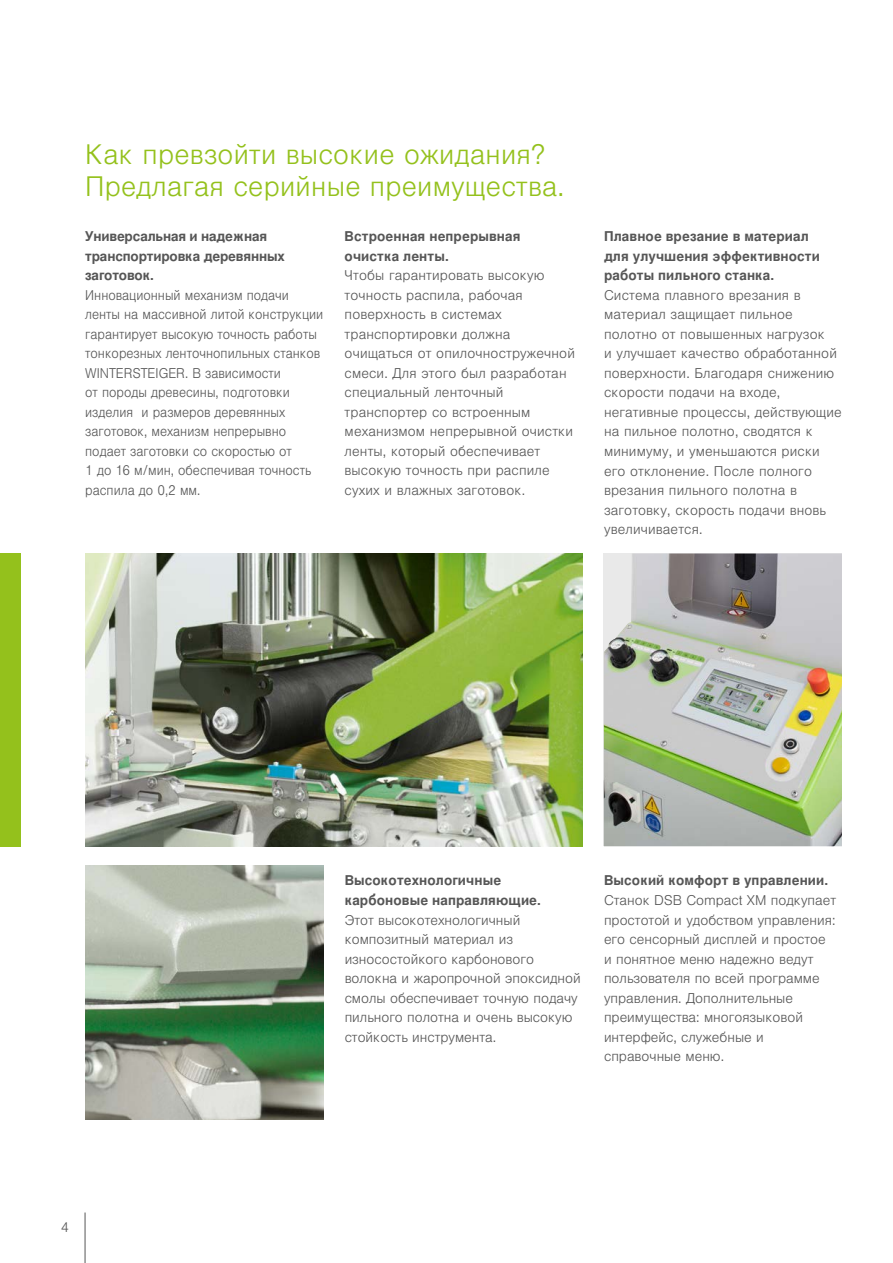
<style>
.page{position:relative;width:893px;height:1263px;background:#fff}
.page>*{position:absolute;margin:0;border:0;box-sizing:border-box;transform-origin:0 0}
.t1{font:300 27px/31.5px "Nimbus San LOT";letter-spacing:.01em;color:#94c11c}
.t2{font:300 13.5px/19.5px "Nimbus San LOT";color:#565656}
.t3{font:300 13.5px/19.5px "Nimbus San LOT";color:#565656;scale:.93 1}
.t4{font:700 13.5px/19.5px "Nimbus San LOT";letter-spacing:.01em;color:#565656}
.t5{font:700 13.5px/19.5px "Nimbus San LOT";letter-spacing:-.01em;color:#565656}
</style>
<div class="page">
<hr style="left:85px;top:1212px;width:1px;height:51px;background:#565656">
<img style="left:85px;top:553px;width:498px;height:293px">
<img style="left:85px;top:866px;width:238px;height:253px">
<img style="left:604px;top:553px;width:238px;height:293px">
<div style="left:0;top:553px;width:21px;height:293px;background:#94c11c"></div>
<h1 class="t1" style="left:85px;top:140px;width:481px">Как превзойти высокие ожидания?<br>Предлагая серийные преимущества.</h1>
<p class="t5" style="left:85px;top:227px;width:201px">Универсальная и надежная транспортировка деревянных заготовок.</p>
<p class="t3" style="left:85px;top:286px;width:258px">Инновационный механизм подачи ленты на массивной литой конструкции гарантирует высокую точность работы тонкорезных ленточнопильных станков<br>WINTERSTEIGER. В зависимости<br>от породы древесины, подготовки изделия и размеров деревянных заготовок, механизм непрерывно подает заготовки со скоростью от<br>1 до 16 м/мин, обеспечивая точность распила до 0,2 мм.</p>
<p class="t4" style="left:345px;top:227px;width:177px">Встроенная непрерывная очистка ленты.</p>
<p class="t2" style="left:345px;top:266px;width:232px">Чтобы гарантировать высокую точность распила, рабочая поверхность в системах транспортировки должна очищаться от опилочностружечной смеси. Для этого был разработан специальный ленточный транспортер со встроенным механизмом непрерывной очистки ленты, который обеспечивает высокую точность при распиле сухих и влажных заготовок.</p>
<p class="t4" style="left:604px;top:227px;width:217px">Плавное врезание в материал для улучшения эффективности работы пильного станка.</p>
<p class="t2" style="left:604px;top:286px;width:239px">Система плавного врезания в материал защищает пильное полотно от повышенных нагрузок<br>и улучшает качество обработанной поверхности. Благодаря снижению скорости подачи на входе, негативные процессы, действующие на пильное полотно, сводятся к минимуму, и уменьшаются риски его отклонение. После полного врезания пильного полотна в заготовку, скорость подачи вновь увеличивается.</p>
<p class="t2" style="left:61px;top:1218px;width:10px">4</p>
<p class="t4" style="left:345px;top:871px;width:198px">Высокотехнологичные карбоновые направляющие.</p>
<p class="t2" style="left:345px;top:910px;width:238px">Этот высокотехнологичный композитный материал из износостойкого карбонового волокна и жаропрочной эпоксидной смолы обеспечивает точную подачу пильного полотна и очень высокую стойкость инструмента.</p>
<p class="t4" style="left:604px;top:871px;width:226px">Высокий комфорт в управлении.</p>
<p class="t2" style="left:604px;top:891px;width:234px">Станок DSB Compact XM подкупает простотой и удобством управления: его сенсорный дисплей и простое и понятное меню надежно ведут пользователя по всей программе управления. Дополнительные преимущества: многоязыковой интерфейс, служебные и справочные меню.</p>
</div>
